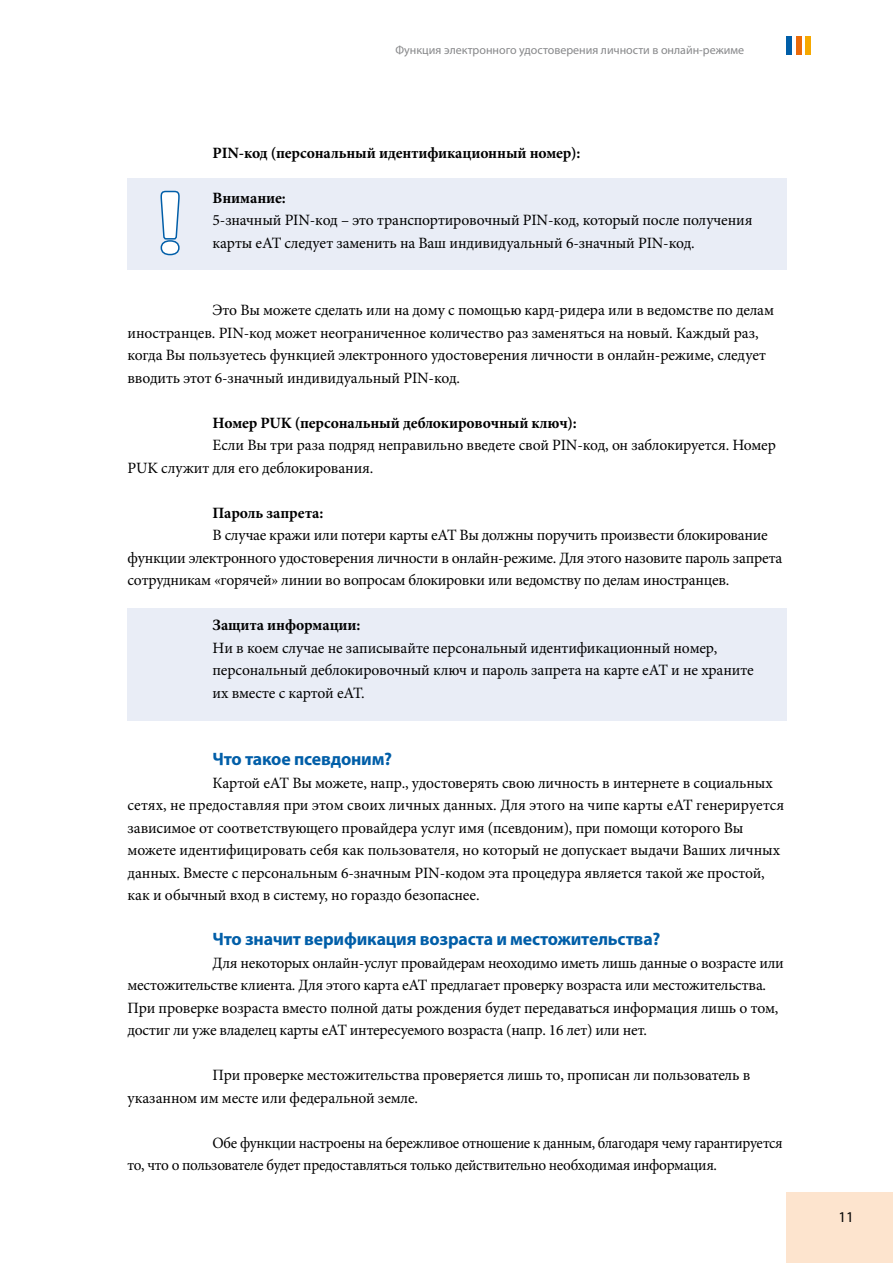
<style>
.page{position:relative;width:893px;height:1263px;background:#fff}
.page>*{position:absolute;margin:0;border:0;box-sizing:border-box;transform-origin:0 0}
.t1{font:700 90px "Neue Praxis";color:#fff}
.t2{font:700 18px "Myriad Pro";letter-spacing:-.01em;color:#005ea8}
.t3{font:15.75px/22.5px "Minion Pro";letter-spacing:-.01em;color:#000}
.t4{font:15.75px/22.5px "Minion Pro";letter-spacing:-.01em;color:#000;scale:.96 1}
.t5{font:700 15.75px "Minion Pro";letter-spacing:-.01em;color:#000}
.t6{font:15px "Myriad Pro";color:#000}
.t7{font:12px "Myriad Pro";color:#87888a}
.s1{font-weight:700}
</style>
<div class="page">
<div style="left:128px;top:179px;width:659px;height:91px;background:#e9edf6"></div>
<div style="left:128px;top:608px;width:659px;height:113px;background:#e9edf6"></div>
<div style="left:787px;top:1193px;width:106px;height:70px;background:#fde4ce"></div>
<div style="left:806px;top:36px;width:5px;height:18px;background:#f6a800"></div>
<div style="left:796px;top:36px;width:5px;height:18px;background:#eb6a0a"></div>
<div style="left:787px;top:36px;width:5px;height:18px;background:#005ea8"></div>
<svg style="left:160px;top:190px;width:20px;height:66px"></svg>
<p class="t7" style="left:395px;top:43px;width:350px">Функция электронного удостоверения личности в онлайн-режиме</p>
<p class="t1" style="left:154px;top:168px;width:34px">!</p>
<h3 class="t5" style="left:213px;top:141px;width:369px">PIN-код (персональный идентификационный номер):</h3>
<p class="t3" style="left:213px;top:186px;width:541px"><span class="s1">Внимание:<br></span>5-значный PIN-код – это транспортировочный PIN-код, который после получения карты eAT следует заменить на Ваш индивидуальный 6-значный PIN-код.</p>
<p class="t3" style="left:128px;top:299px;width:648px;text-indent:85px">Это Вы можете сделать или на дому с помощью кард-ридера или в ведомстве по делам иностранцев. PIN-код может неограниченное количество раз заменяться на новый. Каждый раз, когда Вы пользуетесь функцией электронного удостоверения личности в онлайн-режиме, следует вводить этот 6-значный индивидуальный PIN-код.</p>
<h3 class="t5" style="left:213px;top:411px;width:366px">Номер PUK (персональный деблокировочный ключ):</h3>
<p class="t3" style="left:128px;top:434px;width:650px;text-indent:85px">Если Вы три раза подряд неправильно введете свой PIN-код, он заблокируется. Номер<br>PUK служит для его деблокирования.</p>
<h3 class="t5" style="left:213px;top:501px;width:112px">Пароль запрета:</h3>
<p class="t3" style="left:128px;top:524px;width:656px;text-indent:85px">В случае кражи или потери карты eAT Вы должны поручить произвести блокирование функции электронного удостоверения личности в онлайн-режиме. Для этого назовите пароль запрета сотрудникам «горячей» линии во вопросам блокировки или ведомству по делам иностранцев.</p>
<h3 class="t5" style="left:213px;top:614px;width:149px">Защита информации:</h3>
<p class="t3" style="left:213px;top:636px;width:543px">Ни в коем случае не записывайте персональный идентификационный номер, персональный деблокировочный ключ и пароль запрета на карте eAT и не храните их вместе с картой eAT.</p>
<h2 class="t2" style="left:213px;top:747px;width:181px">Что такое псевдоним?</h2>
<p class="t3" style="left:128px;top:771px;width:658px;text-indent:85px">Картой eAT Вы можете, напр., удостоверять свою личность в интернете в социальных сетях, не предоставляя при этом своих личных данных. Для этого на чипе карты eAT генерируется зависимое от соответствующего провайдера услуг имя (псевдоним), при помощи которого Вы можете идентифицировать себя как пользователя, но который не допускает выдачи Ваших личных данных. Вместе с персональным 6-значным PIN-кодом эта процедура является такой же простой, как и обычный вход в систему, но гораздо безопаснее.</p>
<h2 class="t2" style="left:213px;top:927px;width:449px">Что значит верификация возраста и местожительства?</h2>
<p class="t3" style="left:128px;top:951px;width:658px;text-indent:85px">Для некоторых онлайн-услуг провайдерам неоходимо иметь лишь данные о возрасте или местожительстве клиента. Для этого карта eAT предлагает проверку возраста или местожительства.<br>При проверке возраста вместо полной даты рождения будет передаваться информация лишь о том, достиг ли уже владелец карты eAT интересуемого возраста (напр. 16 лет) или нет.</p>
<p class="t3" style="left:128px;top:1064px;width:624px;text-indent:85px">При проверке местожительства проверяется лишь то, прописан ли пользователь в указанном им месте или федеральной земле.</p>
<p class="t4" style="left:128px;top:1131px;width:684px;text-indent:85px">Обе функции настроены на бережливое отношение к данным, благодаря чему гарантируется то, что о пользователе будет предоставляться только действительно необходимая информация.</p>
<p class="t6" style="left:838px;top:1207px;width:17px">11</p>
</div>
